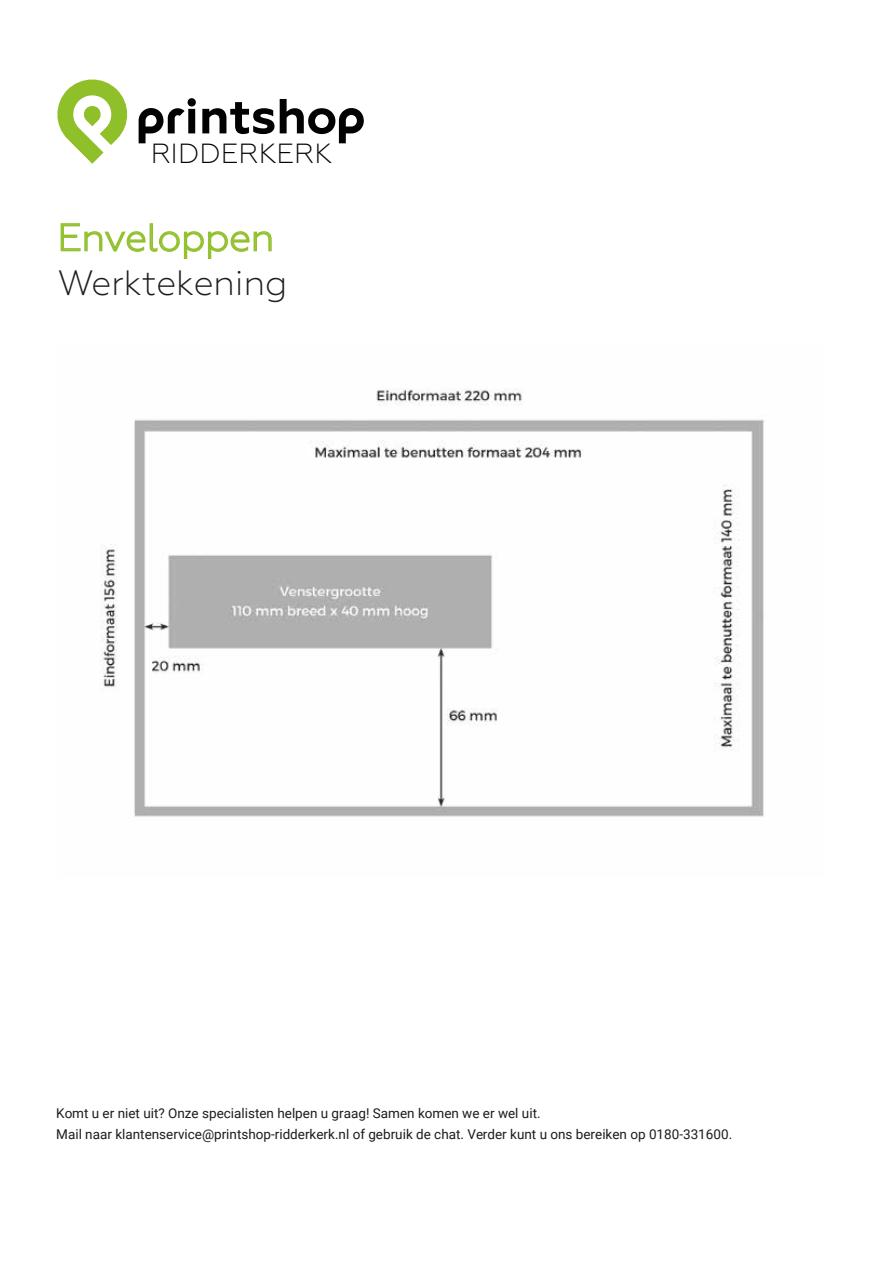
<style>
.page{position:relative;width:893px;height:1263px;background:#fff}
.page>*{position:absolute;margin:0;border:0;box-sizing:border-box;transform-origin:0 0}
.t1{font:300 38.1px "Geometria";color:#93c12f}
.t2{font:300 35.25px "Geometria";color:#1d1d1b}
.t3{font:300 27.75px "Geometria";color:#020203}
.t4{font:13.5px/21px "Roboto";color:#1c1c1c}
</style>
<div class="page">
<svg style="left:60px;top:223px;width:212px;height:36px"></svg>
<img style="left:100px;top:388px;width:665px;height:429px">
<svg style="left:202px;top:102px;width:72px;height:32px"></svg>
<svg style="left:57px;top:79px;width:71px;height:85px"></svg>
<svg style="left:280px;top:99px;width:84px;height:44px"></svg>
<svg style="left:139px;top:98px;width:57px;height:45px"></svg>
<h3 class="t3" style="left:150px;top:137px;width:184px">RIDDERKERK</h3>
<h1 class="t1" style="left:57px;top:215px;width:218px">Enveloppen</h1>
<h2 class="t2" style="left:57px;top:263px;width:231px">Werktekening</h2>
<p class="t4" style="left:56px;top:1102px;width:677px">Komt u er niet uit? Onze specialisten helpen u graag! Samen komen we er wel uit.<br>Mail naar klantenservice@printshop-ridderkerk.nl of gebruik de chat. Verder kunt u ons bereiken op 0180-331600.</p>
</div>
